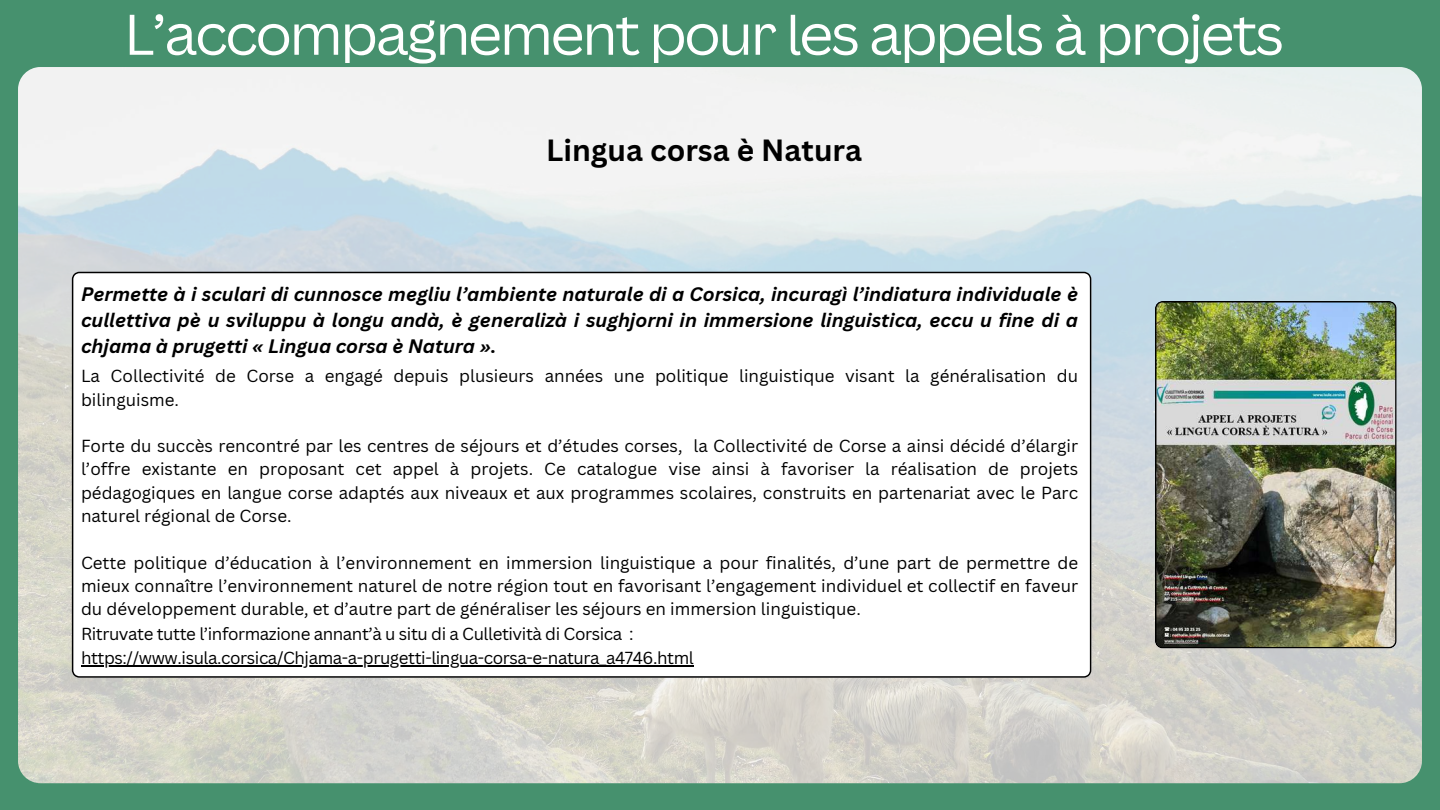
<style>
.page{position:relative;width:1440px;height:810px;background:#46916e}
.page>*{position:absolute;margin:0;border:0;box-sizing:border-box;transform-origin:0 0}
.t1{font:56px "Canva Sans Display";letter-spacing:-.025em;color:#fff}
.t2{font:700 29.8px "Canva Sans";color:#000}
.t3{font:italic 700 19px/26.2px "Canva Sans";color:#000;text-align:justify}
.t4{font:17px/23.3px "Canva Sans";color:#000;text-align:justify}
.t5{font:17px/23.2px "Canva Sans";letter-spacing:-.025em;color:#000}
</style>
<div class="page">
<img style="left:18px;top:67px;width:1404px;height:716px;border-radius:22px">
<img style="left:1155px;top:301px;width:241px;height:347px">
<div style="left:72px;top:272px;width:1019px;height:405px;background:#fff"></div>
<hr style="left:81px;top:665px;width:612px;height:2px;background:#000">
<h1 class="t1" style="left:125px;top:-5px;width:1160px">L’accompagnement pour les appels à projets</h1>
<h2 class="t2" style="left:546px;top:129px;width:318px">Lingua corsa è Natura</h2>
<p class="t3" style="left:81px;top:280px;width:999px">Permette à i sculari di cunnosce megliu l’ambiente naturale di a Corsica, incuragì l’indiatura individuale è cullettiva pè u sviluppu à longu andà, è generalizà i sughjorni in immersione linguistica, eccu u fine di a chjama à prugetti « Lingua corsa è Natura ».</p>
<p class="t4" style="left:81px;top:364px;width:999px">La Collectivité de Corse a engagé depuis plusieurs années une politique linguistique visant la généralisation du bilinguisme.</p>
<p class="t4" style="left:81px;top:434px;width:999px">Forte du succès rencontré par les centres de séjours et d’études corses, la Collectivité de Corse a ainsi décidé d’élargir l’offre existante en proposant cet appel à projets. Ce catalogue vise ainsi à favoriser la réalisation de projets pédagogiques en langue corse adaptés aux niveaux et aux programmes scolaires, construits en partenariat avec le Parc naturel régional de Corse.</p>
<p class="t4" style="left:81px;top:550px;width:999px">Cette politique d’éducation à l’environnement en immersion linguistique a pour finalités, d’une part de permettre de mieux connaître l’environnement naturel de notre région tout en favorisant l’engagement individuel et collectif en faveur du développement durable, et d’autre part de généraliser les séjours en immersion linguistique.</p>
<p class="t5" style="left:81px;top:622px;width:614px">Ritruvate tutte l’informazione annant’à u situ di a Culletività di Corsica : https://www.isula.corsica/Chjama-a-prugetti-lingua-corsa-e-natura_a4746.html</p>
</div>
